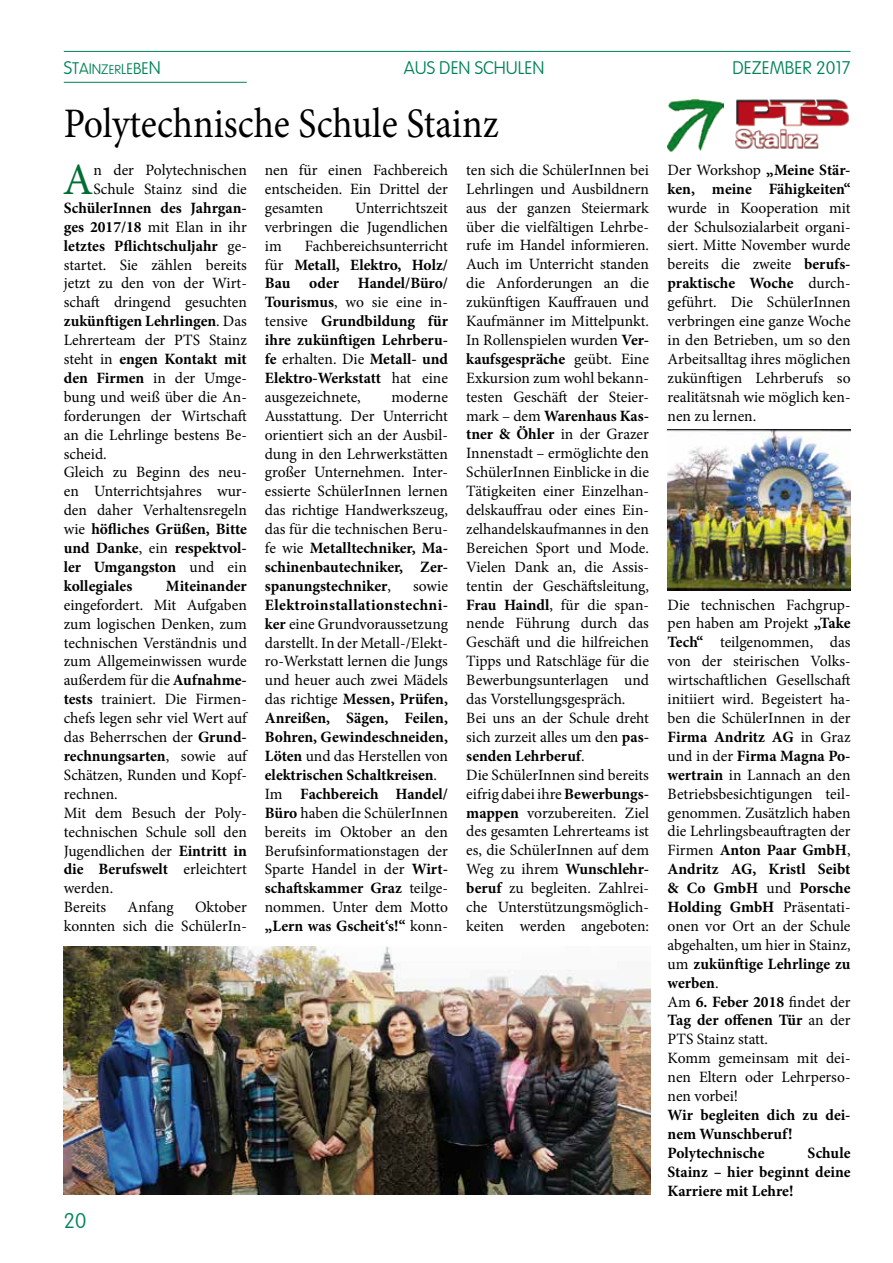
<style>
.page{position:relative;width:893px;height:1263px;background:#fff}
.page>*{position:absolute;margin:0;border:0;box-sizing:border-box;transform-origin:0 0}
.t1{font:44.85px "Minion Pro";color:#006e33}
.t2{font:42px "Minion Pro";letter-spacing:-.005em;color:#000;scale:.9 1}
.t3{font:100 21px "VAG Rounded";color:#008354}
.t4{font:100 18px "VAG Rounded";color:#008354}
.t5{font:15.75px/18.9px "Minion Pro";color:#000}
.t6{font:700 15.75px/18.9px "Minion Pro";color:#000;text-align:justify}
.s1{font-size:16.5px}
.s2{font-size:15.75px}
.s3{font-size:15px}
.s4{font-size:14.25px}
.s5{font-size:13.5px}
.s6{font-size:12.75px}
.s7{font-weight:700}
.s8{font-weight:400}
</style>
<div class="page">
<hr style="left:64px;top:51px;width:786px;height:1px;background:#008354">
<hr style="left:64px;top:82px;width:183px;height:1px;background:#008354">
<img style="left:668px;top:430px;width:182px;height:160px">
<img style="left:64px;top:946px;width:587px;height:249px">
<img style="left:735px;top:99px;width:114px;height:50px">
<img style="left:668px;top:100px;width:56px;height:51px">
<p class="t4" style="left:64px;top:57px;width:99px">S<span class="s1">T</span><span class="s2">A</span><span class="s3">I</span><span class="s4">N</span><span class="s5">Z</span><span class="s6">ER</span><span class="s4">L</span><span class="s3">E</span><span class="s2">B</span><span class="s1">E</span>N</p>
<p class="t4" style="left:404px;top:57px;width:140px">AUS DEN SCHULEN</p>
<p class="t4" style="left:732px;top:57px;width:119px">DEZEMBER 2017</p>
<h2 class="t2" style="left:64px;top:95px;width:485px">Polytechnische Schule Stainz</h2>
<h1 class="t1" style="left:63px;top:150px;width:32px">A</h1>
<p class="t5" style="left:93px;top:161px;width:155px">n der Polytechnischen<br>Schule Stainz sind die</p>
<p class="t5" style="left:64px;top:198px;width:185px"><span class="s7">SchülerInnen des Jahrgan&shy;ges 2017/18</span> mit Elan in ihr <span class="s7">letztes Pflichtschuljahr</span> ge&shy;startet. Sie zählen bereits jetzt zu den von der Wirt&shy;schaft dringend gesuchten <span class="s7">zukünftigen Lehrlingen</span>. Das<br>Lehrerteam der PTS Stainz steht in <span class="s7">engen Kontakt mit den Firmen</span> in der Umge&shy;bung und weiß über die An&shy;forderungen der Wirtschaft an die Lehrlinge bestens Be&shy;scheid.<br>Gleich zu Beginn des neu&shy;en Unterrichtsjahres wur&shy;den daher Verhaltensregeln wie <span class="s7">höfliches Grüßen, Bitte und Danke</span>, ein <span class="s7">respektvol&shy;ler Umgangston</span> und ein <span class="s7">kollegiales</span></p>
<p class="t5" style="left:466px;top:160px;width:184px">ten sich die SchülerInnen bei<br>Lehrlingen und Ausbildnern aus der ganzen Steiermark über die vielfältigen Lehrbe&shy;rufe im Handel informieren.<br>Auch im Unterricht standen die Anforderungen an die zukünftigen Kauffrauen und<br>Kaufmänner im Mittelpunkt.<br>In Rollenspielen wurden <span class="s7">Ver&shy;kaufsgespräche</span> geübt. Eine<br>Exkursion zum wohl bekann&shy;testen Geschäft der Steier&shy;mark – dem <span class="s7">Warenhaus Kas&shy;tner &amp; Öhler</span> in der Grazer<br>Innenstadt – ermöglichte den<br>SchülerInnen Einblicke in die<br>Tätigkeiten einer Einzelhan&shy;delskauffrau oder eines Ein&shy;zelhandelskaufmannes in den<br>Bereichen Sport und Mode.<br>Vielen Dank an, die Assis&shy;tentin der Geschäftsleitung,<br><span class="s7">Frau Haindl</span>, für die span&shy;nende Führung durch das<br>Geschäft und die hilfreichen<br>Tipps und Ratschläge für die<br>Bewerbungsunterlagen und das Vorstellungsgespräch.<br>Bei uns an der Schule dreht sich zurzeit alles um den <span class="s7">pas&shy;senden Lehrberuf</span>.<br>Die SchülerInnen sind bereits eifrig dabei ihre <span class="s7">Bewerbungs&shy;mappen</span> vorzubereiten. Ziel des gesamten Lehrerteams ist es, die SchülerInnen auf dem<br>Weg zu ihrem <span class="s7">Wunschlehr&shy;beruf</span> zu begleiten. Zahlrei&shy;che Unterstützungsmöglich&shy;keiten werden angeboten:</p>
<p class="t6" style="left:668px;top:160px;width:184px"><span class="s8">Der Workshop</span> „Meine Stär&shy;ken, meine Fähigkeiten“</p>
<p class="t5" style="left:265px;top:161px;width:185px;text-align:justify">nen für einen Fachbereich entscheiden. Ein Drittel der gesamten</p>
<p class="t5" style="left:668px;top:198px;width:184px;text-align:justify">wurde in Kooperation mit der Schulsozialarbeit organi&shy;siert. Mitte November wurde bereits die zweite <span class="s7">berufs&shy;praktische Woche</span> durch&shy;geführt. Die SchülerInnen verbringen eine ganze Woche in den Betrieben, um so den Arbeitsalltag ihres möglichen zukünftigen Lehrberufs so realitätsnah wie möglich ken&shy;nen zu lernen.</p>
<p class="t5" style="left:265px;top:198px;width:185px;text-align:justify;text-indent:90px">Unterrichtszeit verbringen die Jugendlichen im</p>
<p class="t6" style="left:265px;top:236px;width:185px;text-indent:40px"><span class="s8">Fachbereichsunterricht für</span> Metall, Elektro, Holz/ Bau oder Handel/Büro/ Tourismus<span class="s8">, wo sie eine in&shy;tensive</span> Grundbildung für ihre zukünftigen Lehrberu&shy;fe <span class="s8">erhalten. Die</span> Metall- und Elektro-Werkstatt <span class="s8">hat eine ausgezeichnete,</span></p>
<p class="t5" style="left:265px;top:387px;width:185px;text-align:justify;text-indent:127px">moderne Ausstattung. Der Unterricht orientiert sich an der Ausbil&shy;dung in den Lehrwerkstätten großer Unternehmen. Inter&shy;essierte SchülerInnen lernen das richtige Handwerkszeug, das für die technischen Beru&shy;fe wie <span class="s7">Metalltechniker, Ma&shy;schinenbautechniker, Zer&shy;spanungstechniker</span>,</p>
<p class="t6" style="left:166px;top:576px;width:82px">Miteinander</p>
<p class="t5" style="left:64px;top:595px;width:185px">eingefordert. Mit Aufgaben zum logischen Denken, zum technischen Verständnis und zum Allgemeinwissen wurde außerdem für die <span class="s7">Aufnahme&shy;tests</span> trainiert. Die Firmen&shy;chefs legen sehr viel Wert auf das Beherrschen der <span class="s7">Grund&shy;rechnungsarten</span>, sowie auf<br>Schätzen, Runden und Kopf&shy;rechnen.<br>Mit dem Besuch der Poly&shy;technischen Schule soll den<br>Jugendlichen der <span class="s7">Eintritt in die Berufswelt</span> erleichtert werden.<br>Bereits</p>
<p class="t5" style="left:413px;top:576px;width:36px">sowie</p>
<p class="t5" style="left:265px;top:595px;width:185px"><span class="s7">Elektroinstallationstechni&shy;ker</span> eine Grundvoraussetzung darstellt. In der Metall-/Elekt&shy;ro-Werkstatt lernen die Jungs und heuer auch zwei Mädels das richtige <span class="s7">Messen, Prüfen,<br>Anreißen, Sägen, Feilen,<br>Bohren, Gewindeschneiden,<br>Löten</span> und das Herstellen von <span class="s7">elektrischen Schaltkreisen</span>.<br>Im <span class="s7">Fachbereich Handel/<br>Büro</span> haben die SchülerInnen bereits im Oktober an den<br>Berufsinformationstagen der<br>Sparte Handel in der <span class="s7">Wirt&shy;schaftskammer Graz</span> teilge&shy;nommen. Unter dem Motto <span class="s7">„Lern was Gscheit‘s!“</span> konn-</p>
<p class="t5" style="left:668px;top:595px;width:184px">Die technischen Fachgrup&shy;pen haben am Projekt <span class="s7">„Take<br>Tech“</span> teilgenommen, das von der steirischen Volks&shy;wirtschaftlichen Gesellschaft initiiert wird. Begeistert ha&shy;ben die SchülerInnen in der<br><span class="s7">Firma Andritz AG</span> in Graz und in der <span class="s7">Firma Magna Po&shy;wertrain</span> in Lannach an den<br>Betriebsbesichtigungen teil&shy;genommen. Zusätzlich haben die Lehrlingsbeauftragten der<br>Firmen <span class="s7">Anton Paar GmbH</span>,<br><span class="s7">Andritz AG, Kristl Seibt &amp; Co GmbH</span> und <span class="s7">Porsche<br>Holding GmbH</span> Präsentati&shy;onen vor Ort an der Schule abgehalten, um hier in Stainz, um <span class="s7">zukünftige Lehrlinge zu werben</span>.<br>Am <span class="s7">6. Feber 2018</span> findet der<br><span class="s7">Tag der offenen Tür</span> an der<br>PTS Stainz statt.<br>Komm gemeinsam mit dei&shy;nen Eltern oder Lehrperso&shy;nen vorbei!</p>
<p class="t6" style="left:668px;top:1105px;width:184px;text-align:left">Wir begleiten dich zu dei&shy;nem Wunschberuf!<br>Polytechnische</p>
<p class="t5" style="left:64px;top:898px;width:185px;text-align:right">Oktober<br>konnten sich die SchülerIn-</p>
<p class="t5" style="left:128px;top:898px;width:48px">Anfang</p>
<p class="t6" style="left:668px;top:1143px;width:184px;text-indent:140px">Schule Stainz – hier beginnt deine Karriere mit Lehre!</p>
<h3 class="t3" style="left:64px;top:1209px;width:24px">20</h3>
</div>
